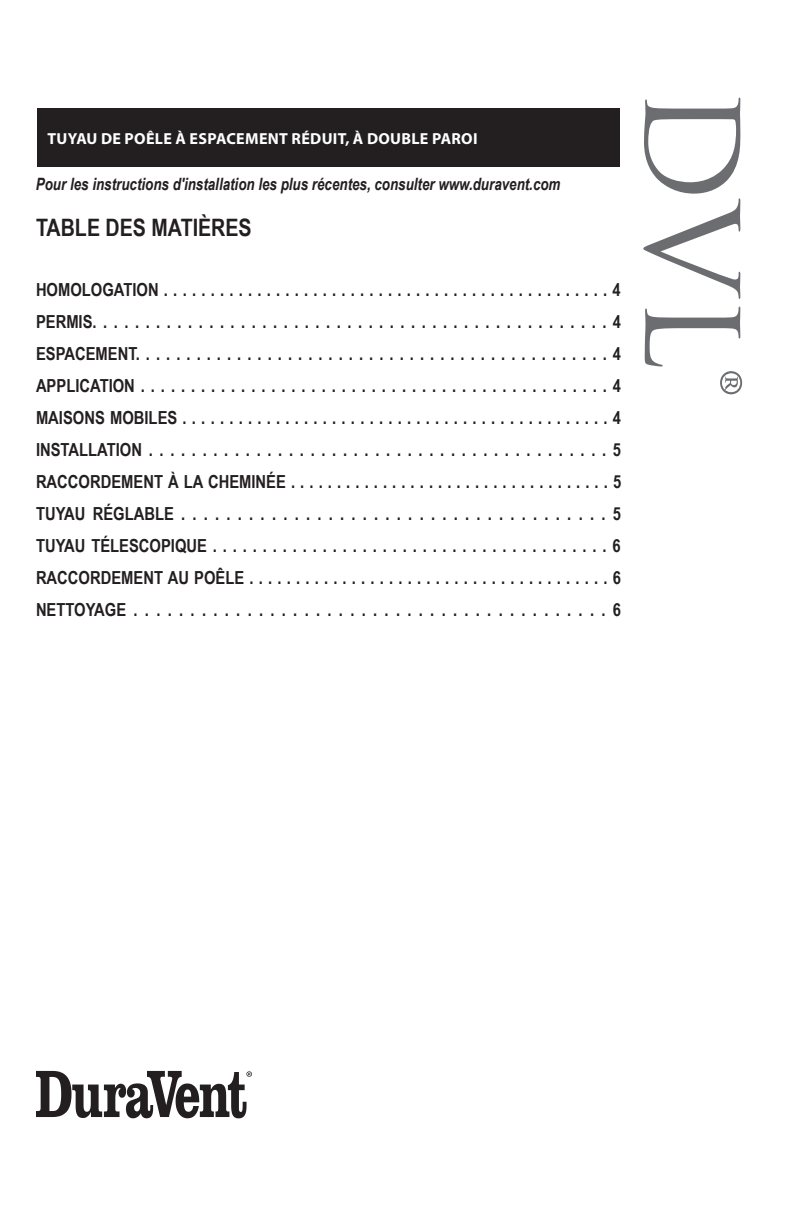
<style>
.page{position:relative;width:792px;height:1224px;background:#fff}
.page>*{position:absolute;margin:0;border:0;box-sizing:border-box;transform-origin:0 0}
.t1{font:126px "Trajan Pro";color:#6c6d70}
.t2{font:700 24px "Arial Narrow";color:#231f20}
.t3{font:700 18px/32px "Arial Narrow";color:#231f20;text-align:justify}
.t4{font:italic 700 17px "Arial Narrow";color:#231f20;scale:.96 1}
.t5{font:700 16px "Myriad Pro";letter-spacing:.02em;color:#fff}
</style>
<div class="page">
<div style="left:37px;top:108px;width:583px;height:59px;background:#231f20"></div>
<svg style="left:36px;top:1071px;width:216px;height:47px"></svg>
<p class="t5" style="left:48px;top:128px;width:432px">TUYAU DE POÊLE À ESPACEMENT RÉDUIT, À DOUBLE PAROI</p>
<p class="t4" style="left:36px;top:171px;width:548px">Pour les instructions d'installation les plus récentes, consulter www.duravent.com</p>
<h2 class="t2" style="left:36px;top:209px;width:217px">TABLE DES MATIÈRES</h2>
<p class="t3" style="left:36px;top:273px;width:587px">HOMOLOGATION . . . . . . . . . . . . . . . . . . . . . . . . . . . . . . . . . . . . . . . . . . . . . . . . 4<br>PERMIS. . . . . . . . . . . . . . . . . . . . . . . . . . . . . . . . . . . . . . . . . . . . . . . . . 4<br>ESPACEMENT. . . . . . . . . . . . . . . . . . . . . . . . . . . . . . . . . . . . . . . . . . . . . . . 4<br>APPLICATION . . . . . . . . . . . . . . . . . . . . . . . . . . . . . . . . . . . . . . . . . . . . . . . 4<br>MAISONS MOBILES . . . . . . . . . . . . . . . . . . . . . . . . . . . . . . . . . . . . . . . . . . . . . . 4<br>INSTALLATION . . . . . . . . . . . . . . . . . . . . . . . . . . . . . . . . . . . . . . . . . . . 5<br>RACCORDEMENT À LA CHEMINÉE . . . . . . . . . . . . . . . . . . . . . . . . . . . . . . . . . . . 5<br>TUYAU RÉGLABLE . . . . . . . . . . . . . . . . . . . . . . . . . . . . . . . . . . . . . . 5<br>TUYAU TÉLESCOPIQUE . . . . . . . . . . . . . . . . . . . . . . . . . . . . . . . . . . . . . . . . 6<br>RACCORDEMENT AU POÊLE . . . . . . . . . . . . . . . . . . . . . . . . . . . . . . . . . . . . . . . 6<br>NETTOYAGE . . . . . . . . . . . . . . . . . . . . . . . . . . . . . . . . . . . . . . . . . . 6</p>
<h1 class="t1" style="left:771px;top:86px;width:311px;rotate:90deg">DVL®</h1>
</div>
